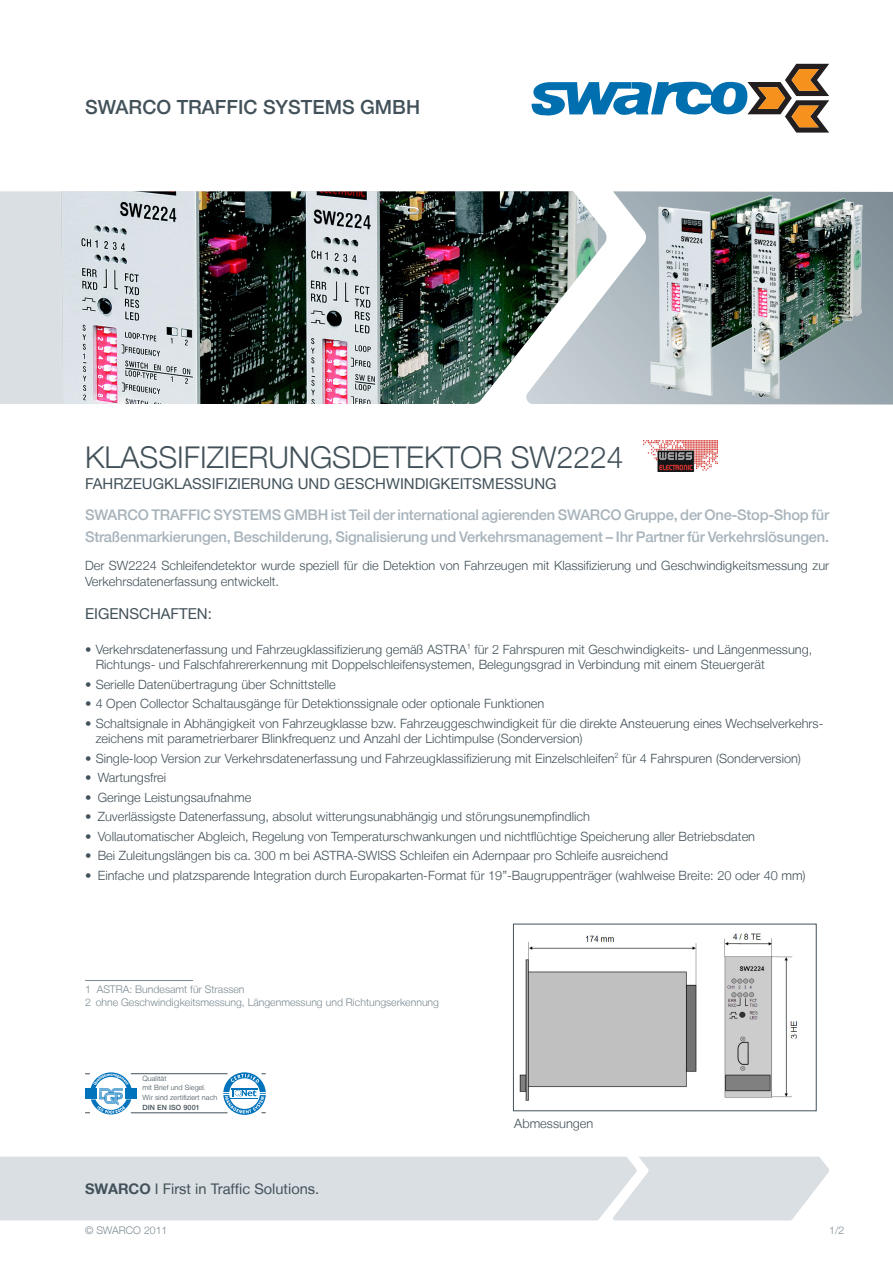
<style>
.page{position:relative;width:893px;height:1263px;background:#fff}
.page>*{position:absolute;margin:0;border:0;box-sizing:border-box;transform-origin:0 0}
.t1{font:300 30px "Helvetica Neue LT";color:#425159}
.t2{font:500 19.5px "Helvetica Neue LT";color:#425159}
.t3{font:15px "Helvetica Neue LT";color:#425159}
.t4{font:500 14.7px/22.5px "Helvetica Neue LT";letter-spacing:-.015em;color:#a7b3bb}
.t5{font:14.7px "Helvetica Neue LT";color:#425159}
.t6{font:300 12.75px/15.3px "Helvetica Neue LT";color:#425159}
.t7{font:300 10.5px "Helvetica Neue LT";color:#7b8a92}
.t8{font:300 7.2px "Helvetica Neue LT";letter-spacing:.01em;color:#425159}
.t9{font:500 7.2px "Helvetica Neue LT";letter-spacing:.01em;color:#425159}
.s1{font-weight:700}
</style>
<div class="page">
<div style="left:0;top:1157px;width:829px;height:63px;background:#dadfe4"></div>
<hr style="left:85px;top:980px;width:108px;height:1px;background:#7b8a92">
<svg style="left:531px;top:64px;width:298px;height:69px"></svg>
<div style="left:0;top:191px;width:38px;height:213px;background:#dadfe4"></div>
<img style="left:38px;top:191px;width:488px;height:213px">
<svg style="left:526px;top:191px;width:367px;height:213px"></svg>
<img style="left:651px;top:196px;width:211px;height:203px">
<hr style="left:131px;top:1073px;width:97px;height:1px;background:#425159">
<hr style="left:131px;top:1112px;width:97px;height:1px;background:#425159">
<svg style="left:85px;top:1072px;width:52px;height:42px"></svg>
<svg style="left:223px;top:1072px;width:43px;height:43px"></svg>
<img style="left:519px;top:933px;width:279px;height:168px">
<div style="left:513px;top:924px;width:304px;height:187px;border:1px solid #425159"></div>
<img style="left:643px;top:441px;width:75px;height:30px">
<p class="t2" style="left:85px;top:96px;width:337px">SWARCO TRAFFIC SYSTEMS GMBH</p>
<p class="t1" style="left:85px;top:439px;width:540px">KLASSIFIZIERUNGSDETEKTOR SW2224</p>
<p class="t3" style="left:85px;top:474px;width:473px">FAHRZEUGKLASSIFIZIERUNG UND GESCHWINDIGKEITSMESSUNG</p>
<p class="t4" style="left:85px;top:503px;width:746px">SWARCO TRAFFIC SYSTEMS GMBH ist Teil der international agierenden SWARCO Gruppe, der One-Stop-Shop für<br>Straßenmarkierungen, Beschilderung, Signalisierung und Verkehrsmanagement – Ihr Partner für Verkehrslösungen.</p>
<p class="t6" style="left:85px;top:558px;width:746px">Der SW2224 Schleifendetektor wurde speziell für die Detektion von Fahrzeugen mit Klassifizierung und Geschwindigkeitsmessung zur<br>Verkehrsdatenerfassung entwickelt.</p>
<p class="t3" style="left:85px;top:604px;width:128px">EIGENSCHAFTEN:</p>
<p class="t6" style="left:96px;top:641px;width:718px;text-indent:-11px">• Verkehrsdatenerfassung und Fahrzeugklassifizierung gemäß ASTRA<sup>1</sup> für 2 Fahrspuren mit Geschwindigkeits- und Längenmessung,<br>Richtungs- und Falschfahrererkennung mit Doppelschleifensystemen, Belegungsgrad in Verbindung mit einem Steuergerät</p>
<p class="t6" style="left:85px;top:676px;width:252px">• Serielle Datenübertragung über Schnittstelle</p>
<p class="t6" style="left:85px;top:696px;width:461px">• 4 Open Collector Schaltausgänge für Detektionssignale oder optionale Funktionen</p>
<p class="t6" style="left:96px;top:715px;width:729px;text-indent:-11px">• Schaltsignale in Abhängigkeit von Fahrzeugklasse bzw. Fahrzeuggeschwindigkeit für die direkte Ansteuerung eines Wechselverkehrs&shy;zeichens mit parametrierbarer Blinkfrequenz und Anzahl der Lichtimpulse (Sonderversion)</p>
<p class="t6" style="left:85px;top:750px;width:717px">• Single-loop Version zur Verkehrsdatenerfassung und Fahrzeugklassifizierung mit Einzelschleifen<sup>2</sup> für 4 Fahrspuren (Sonderversion)</p>
<p class="t6" style="left:85px;top:770px;width:83px">• Wartungsfrei</p>
<p class="t6" style="left:85px;top:789px;width:168px">• Geringe Leistungsaufnahme</p>
<p class="t6" style="left:85px;top:809px;width:506px">• Zuverlässigste Datenerfassung, absolut witterungsunabhängig und störungsunempfindlich</p>
<p class="t6" style="left:85px;top:828px;width:672px">• Vollautomatischer Abgleich, Regelung von Temperaturschwankungen und nichtflüchtige Speicherung aller Betriebsdaten</p>
<p class="t6" style="left:85px;top:848px;width:585px">• Bei Zuleitungslängen bis ca. 300 m bei ASTRA-SWISS Schleifen ein Adernpaar pro Schleife ausreichend</p>
<p class="t6" style="left:85px;top:867px;width:722px">• Einfache und platzsparende Integration durch Europakarten-Format für 19”-Baugruppenträger (wahlweise Breite: 20 oder 40 mm)</p>
<p class="t7" style="left:85px;top:983px;width:161px">1 ASTRA: Bundesamt für Strassen</p>
<p class="t7" style="left:85px;top:995px;width:356px">2 ohne Geschwindigkeitsmessung, Längenmessung und Richtungserkennung</p>
<p class="t8" style="left:142px;top:1073px;width:26px">Qualität</p>
<p class="t8" style="left:142px;top:1083px;width:65px">mit Brief und Siegel.</p>
<p class="t8" style="left:142px;top:1093px;width:76px">Wir sind zertifiziert nach</p>
<p class="t9" style="left:142px;top:1103px;width:59px">DIN EN ISO 9001</p>
<p class="t5" style="left:85px;top:1180px;width:236px"><span class="s1">SWARCO</span> I First in Traffic Solutions.</p>
<p class="t6" style="left:514px;top:1115px;width:81px">Abmessungen</p>
<p class="t7" style="left:85px;top:1224px;width:84px">© SWARCO 2011</p>
<p class="t7" style="left:829px;top:1224px;width:17px">1/2</p>
</div>
